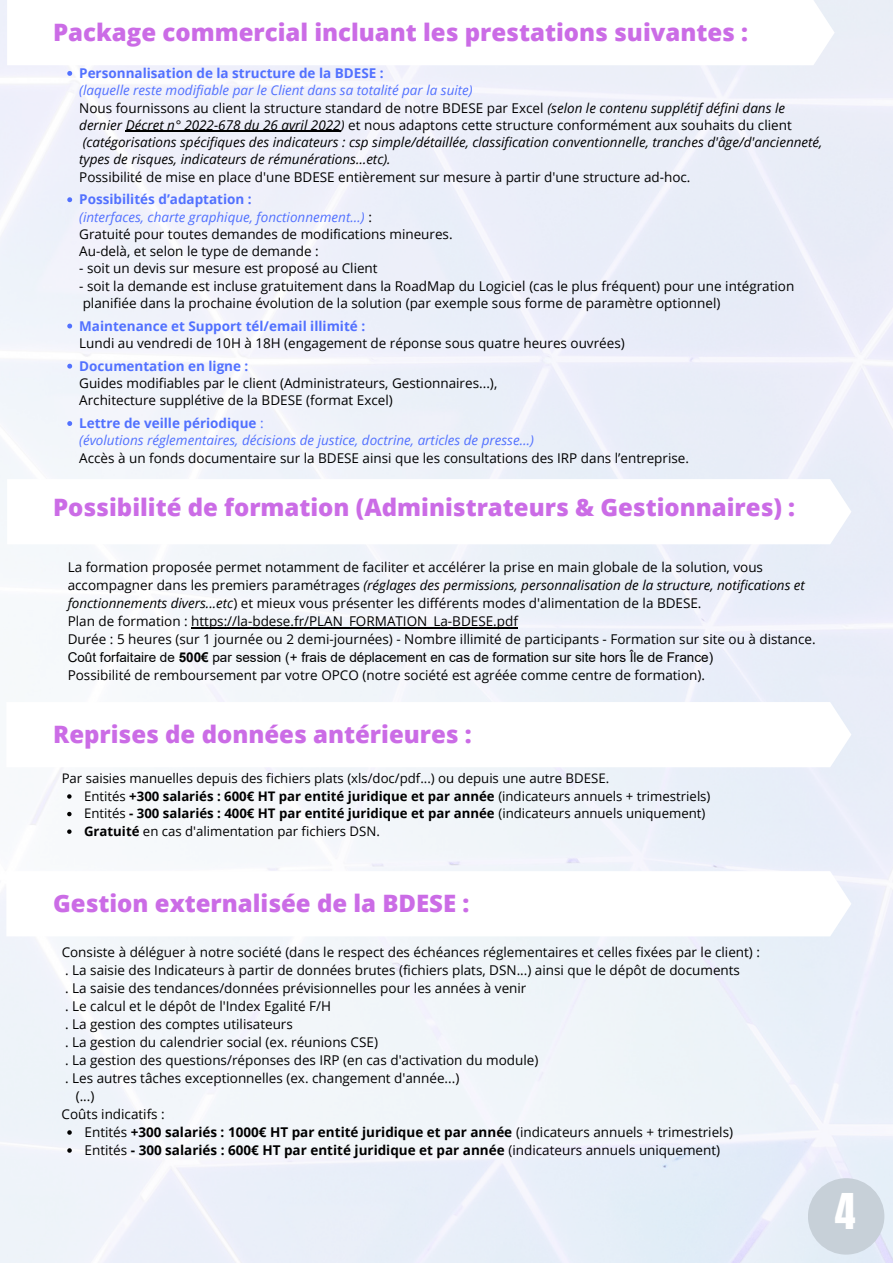
<style>
.page{position:relative;width:893px;height:1264px;background:#fff}
.page>*{position:absolute;margin:0;border:0;box-sizing:border-box;transform-origin:0 0}
.t1{font:42px "Anton";color:#fff}
.t2{font:800 24px "Open Sans";color:#cb6ce6}
.t3{font:13.5px/17.2px "Open Sans";color:#000}
.t4{font:italic 13.5px/17.2px "Open Sans";color:#000}
.t5{font:700 13.5px/18px "Open Sans";color:#000}
.t6{font:700 13.5px "Open Sans";color:#5271ff}
.t7{font:13.5px "Arial";color:#000}
.t8{font:italic 13.5px "Open Sans";color:#5271ff}
.t9{font:13.2px/17.5px "Open Sans";color:#000}
.s1{color:#5271ff}
.s2{font-style:normal}
.s3{font-style:italic;color:#5271ff}
.s4{font-weight:400}
.s5{font-style:italic}
.s6{font-weight:700}
</style>
<div class="page">
<img style="left:0;top:0;width:892px;height:1262px">
<svg style="left:7px;top:0;width:827px;height:65px"></svg>
<div style="left:807px;top:1178px;width:77px;height:76px;background:#c7d0d8;border-radius:50%"></div>
<svg style="left:67px;top:71px;width:5px;height:5px"></svg>
<svg style="left:67px;top:197px;width:5px;height:5px"></svg>
<svg style="left:67px;top:323px;width:5px;height:5px"></svg>
<svg style="left:67px;top:364px;width:5px;height:4px"></svg>
<svg style="left:67px;top:421px;width:5px;height:5px"></svg>
<hr style="left:126px;top:131px;width:215px;height:1px;background:#000">
<svg style="left:7px;top:479px;width:844px;height:65px"></svg>
<svg style="left:6px;top:871px;width:845px;height:65px"></svg>
<svg style="left:67px;top:1130px;width:5px;height:4px"></svg>
<svg style="left:67px;top:1148px;width:5px;height:4px"></svg>
<svg style="left:6px;top:702px;width:845px;height:65px"></svg>
<svg style="left:67px;top:794px;width:5px;height:4px"></svg>
<svg style="left:67px;top:811px;width:5px;height:5px"></svg>
<svg style="left:67px;top:829px;width:5px;height:4px"></svg>
<hr style="left:192px;top:627px;width:326px;height:1px;background:#000">
<h2 class="t2" style="left:53px;top:15px;width:696px">Package commercial incluant les prestations suivantes :</h2>
<p class="t6" style="left:79px;top:64px;width:306px">Personnalisation de la structure de la BDESE :</p>
<p class="t4" style="left:79px;top:81px;width:744px"><span class="s1">(laquelle reste modifiable par le Client dans sa totalité par la suite)<br></span><span class="s2">Nous fournissons au client la structure standard de notre BDESE par Excel</span> (selon le contenu supplétif défini dans le dernier Décret n° 2022-678 du 26 avril 2022) <span class="s2">et nous adaptons cette structure conformément aux souhaits du client </span>(catégorisations spécifiques des indicateurs : csp simple/détaillée, classification conventionnelle, tranches d'âge/d'ancienneté, types de risques, indicateurs de rémunérations…etc).</p>
<p class="t3" style="left:79px;top:168px;width:612px">Possibilité de mise en place d'une BDESE entièrement sur mesure à partir d'une structure ad-hoc.</p>
<p class="t3" style="left:79px;top:208px;width:375px"><span class="s3">(interfaces, charte graphique, fonctionnement…)</span> :<br>Gratuité pour toutes demandes de modifications mineures.<br>Au-delà, et selon le type de demande :</p>
<p class="t3" style="left:79px;top:259px;width:300px">- soit un devis sur mesure est proposé au Client</p>
<p class="t3" style="left:79px;top:277px;width:716px">- soit la demande est incluse gratuitement dans la RoadMap du Logiciel (cas le plus fréquent) pour une intégration planifiée dans la prochaine évolution de la solution (par exemple sous forme de paramètre optionnel)</p>
<p class="t3" style="left:79px;top:334px;width:547px">Lundi au vendredi de 10H à 18H (engagement de réponse sous quatre heures ouvrées)</p>
<p class="t3" style="left:79px;top:374px;width:420px">Guides modifiables par le client (Administrateurs, Gestionnaires...),<br>Architecture supplétive de la BDESE (format Excel)</p>
<p class="t8" style="left:79px;top:431px;width:456px">(évolutions réglementaires, décisions de justice, doctrine, articles de presse…)</p>
<p class="t3" style="left:79px;top:449px;width:611px">Accès à un fonds documentaire sur la BDESE ainsi que les consultations des IRP dans l’entreprise.</p>
<p class="t6" style="left:79px;top:190px;width:174px">Possibilités d’adaptation :</p>
<p class="t6" style="left:79px;top:316px;width:287px">Maintenance et Support tél/email illimité :</p>
<p class="t6" style="left:79px;top:356px;width:171px">Documentation en ligne :</p>
<p class="t6" style="left:79px;top:414px;width:186px">Lettre de veille périodique <span class="s4">:</span></p>
<h2 class="t2" style="left:53px;top:490px;width:743px">Possibilité de formation (Administrateurs &amp; Gestionnaires) :</h2>
<p class="t3" style="left:68px;top:557px;width:749px;line-height:18px">La formation proposée permet notamment de faciliter et accélérer la prise en main globale de la solution, vous accompagner dans les premiers paramétrages <span class="s5">(réglages des permissions, personnalisation de la structure, notifications et fonctionnements divers...etc</span>) et mieux vous présenter les différents modes d'alimentation de la BDESE.<br>Plan de formation : https://la-bdese.fr/PLAN_FORMATION_La-BDESE.pdf<br>Durée : 5 heures (sur 1 journée ou 2 demi-journées) - Nombre illimité de participants - Formation sur site ou à distance.</p>
<p class="t7" style="left:68px;top:647px;width:647px">Coût forfaitaire de <span class="s6">500€</span> par session (+ frais de déplacement en cas de formation sur site hors Île de France)</p>
<p class="t3" style="left:68px;top:665px;width:638px">Possibilité de remboursement par votre OPCO (notre société est agréée comme centre de formation).</p>
<h2 class="t2" style="left:53px;top:717px;width:420px">Reprises de données antérieures :</h2>
<p class="t9" style="left:62px;top:769px;width:549px">Par saisies manuelles depuis des fichiers plats (xls/doc/pdf...) ou depuis une autre BDESE.</p>
<p class="t9" style="left:84px;top:787px;width:628px">Entités <span class="s6">+300 salariés : 600€ HT par entité juridique et par année</span> (indicateurs annuels + trimestriels)<br>Entités <span class="s6">- 300 salariés : 400€ HT par entité juridique et par année</span> (indicateurs annuels uniquement)<br><span class="s6">Gratuité</span> en cas d'alimentation par fichiers DSN.</p>
<h2 class="t2" style="left:53px;top:886px;width:417px">Gestion externalisée de la BDESE :</h2>
<p class="t3" style="left:62px;top:943px;width:699px">Consiste à déléguer à notre société (dans le respect des échéances réglementaires et celles fixées par le client) :</p>
<p class="t3" style="left:65px;top:961px;width:676px">. La saisie des Indicateurs à partir de données brutes (fichiers plats, DSN...) ainsi que le dépôt de documents</p>
<p class="t3" style="left:65px;top:979px;width:463px">. La saisie des tendances/données prévisionnelles pour les années à venir</p>
<p class="t3" style="left:65px;top:997px;width:267px">. Le calcul et le dépôt de l'Index Egalité F/H</p>
<p class="t3" style="left:65px;top:1015px;width:229px">. La gestion des comptes utilisateurs</p>
<p class="t3" style="left:65px;top:1033px;width:314px">. La gestion du calendrier social (ex. réunions CSE)</p>
<p class="t3" style="left:65px;top:1051px;width:474px">. La gestion des questions/réponses des IRP (en cas d'activation du module)</p>
<p class="t3" style="left:65px;top:1069px;width:396px">. Les autres tâches exceptionnelles (ex. changement d'année...)</p>
<p class="t3" style="left:76px;top:1087px;width:20px">(...)</p>
<p class="t3" style="left:62px;top:1105px;width:105px">Coûts indicatifs :</p>
<p class="t5" style="left:85px;top:1122px;width:650px"><span class="s4">Entités</span> +300 salariés : 1000€ HT par entité juridique et par année <span class="s4">(indicateurs annuels + trimestriels)<br>Entités</span> - 300 salariés : 600€ HT par entité juridique et par année <span class="s4">(indicateurs annuels uniquement)</span></p>
<h1 class="t1" style="left:834px;top:1181px;width:22px">4</h1>
</div>
